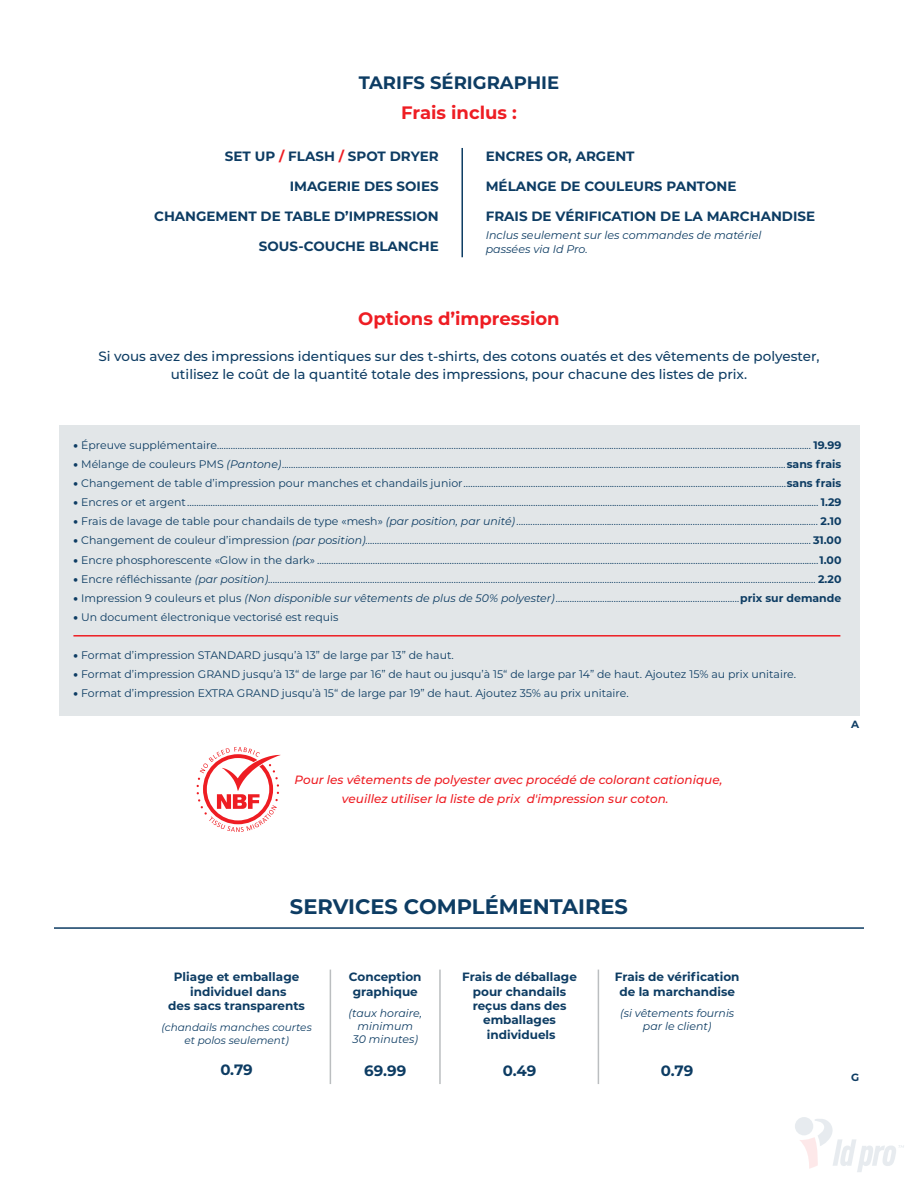
<style>
.page{position:relative;width:918px;height:1188px;background:#fff}
.page>*{position:absolute;margin:0;border:0;box-sizing:border-box;transform-origin:0 0}
.t1{font:700 21px "Montserrat";color:#0d3c63}
.t2{font:700 18px "Montserrat";color:#ee1d23}
.t3{font:700 18px "Montserrat";color:#0d3c63}
.t4{font:700 15px "Montserrat";color:#0d3c63}
.t5{font:500 13.5px/18px "Montserrat";color:#0d3c63;text-align:center}
.t6{font:700 13.5px "Montserrat";color:#0d3c63}
.t7{font:700 12px/14.4px "Montserrat";color:#0d3c63;text-align:center}
.t8{font:italic 500 12px/19.2px "Montserrat";color:#ee1d23;text-align:center}
.t9{font:italic 11.1px/13.5px "Montserrat";color:#0d3c63}
.t10{font:italic 10.95px/13.2px "Montserrat";color:#0d3c63;text-align:center}
.t11{font:10.95px "Montserrat";color:#0d3c63}
.t12{font:italic 10.5px/12.6px "Montserrat";color:#0d3c63;text-align:center}
.t13{font:700 10.5px "Montserrat";color:#0d3c63}
.s1{color:#ee1d23}
.s2{font-weight:900;font-style:normal}
.s3{font-style:normal}
.s4{font-weight:700;font-style:normal}
.s5{font-weight:900}
.s6{font-weight:700}
</style>
<div class="page">
<hr style="left:54px;top:927px;width:810px;height:2px;background:#0d3c63">
<div style="left:795px;top:1117px;width:18px;height:18px;background:#e7ebef;border-radius:50%"></div>
<svg style="left:800px;top:1119px;width:104px;height:53px"></svg>
<hr style="left:461px;top:148px;width:2px;height:109px;background:#0d3c63">
<svg style="left:197px;top:747px;width:84px;height:85px"></svg>
<div style="left:60px;top:425px;width:800px;height:290px;background:#e2e6e8"></div>
<hr style="left:73px;top:635px;width:767px;height:2px;background:#ee1d23">
<hr style="left:330px;top:970px;width:1px;height:114px;background:#bbbec0">
<hr style="left:439px;top:970px;width:2px;height:114px;background:#bbbec0">
<hr style="left:598px;top:970px;width:1px;height:114px;background:#bbbec0">
<h2 class="t3" style="left:359px;top:70px;width:202px">TARIFS SÉRIGRAPHIE</h2>
<h2 class="t2" style="left:401px;top:100px;width:117px">Frais inclus :</h2>
<p class="t6" style="left:225px;top:147px;width:215px">SET UP <span class="s1">/</span> FLASH <span class="s1">/</span> SPOT DRYER</p>
<p class="t6" style="left:290px;top:176px;width:150px">IMAGERIE DES SOIES</p>
<p class="t6" style="left:154px;top:206px;width:286px">CHANGEMENT DE TABLE D’IMPRESSION</p>
<p class="t6" style="left:259px;top:236px;width:181px">SOUS-COUCHE BLANCHE</p>
<p class="t6" style="left:486px;top:146px;width:150px">ENCRES OR, ARGENT</p>
<p class="t6" style="left:486px;top:176px;width:252px">MÉLANGE DE COULEURS PANTONE</p>
<p class="t6" style="left:486px;top:206px;width:331px">FRAIS DE VÉRIFICATION DE LA MARCHANDISE</p>
<p class="t9" style="left:486px;top:228px;width:277px">Inclus seulement sur les commandes de matériel passées via Id Pro.</p>
<h2 class="t2" style="left:358px;top:306px;width:203px">Options d’impression</h2>
<p class="t5" style="left:98px;top:347px;width:723px">Si vous avez des impressions identiques sur des t-shirts, des cotons ouatés et des vêtements de polyester, utilisez le coût de la quantité totale des impressions, pour chacune des listes de prix.</p>
<p class="t10" style="left:73px;top:438px;width:770px"><span class="s2">•</span> <span class="s3">Épreuve supplémentaire</span>................................................................................................................................................................................................................................................................ <span class="s4">19.99</span></p>
<p class="t10" style="left:73px;top:457px;width:770px"><span class="s2">•</span> <span class="s3">Mélange de couleurs PMS</span> (Pantone).........................................................................................................................................................................................................................<span class="s4">sans frais</span></p>
<p class="t11" style="left:73px;top:476px;width:770px"><span class="s5">•</span> Changement de table d’impression pour manches et chandails junior...........................................................................................................................................<span class="s6">sans frais</span></p>
<p class="t11" style="left:73px;top:495px;width:770px"><span class="s5">•</span> Encres or et argent ................................................................................................................................................................................................................................................................................ <span class="s6">1.29</span></p>
<p class="t10" style="left:73px;top:514px;width:770px"><span class="s2">•</span> <span class="s3">Frais de lavage de table pour chandails de type «mesh»</span> (par position, par unité).................................................................................................................................. <span class="s4">2.10</span></p>
<p class="t10" style="left:73px;top:534px;width:770px"><span class="s2">•</span> <span class="s3">Changement de couleur d’impression</span> (par position)................................................................................................................................................................................................<span class="s4">31.00</span></p>
<p class="t11" style="left:73px;top:552px;width:770px"><span class="s5">•</span> Encre phosphorescente «Glow in the dark» ........................................................................................................................................................................................................................<span class="s6">1.00</span></p>
<p class="t10" style="left:73px;top:572px;width:770px"><span class="s2">•</span> <span class="s3">Encre réfléchissante</span> (par position)............................................................................................................................................................................................................................................ <span class="s4">2.20</span></p>
<p class="t10" style="left:73px;top:591px;width:770px"><span class="s2">•</span> <span class="s3">Impression 9 couleurs et plus</span> (Non disponible sur vêtements de plus de 50% polyester)...............................................................................<span class="s4">prix sur demande</span></p>
<p class="t11" style="left:73px;top:610px;width:267px"><span class="s5">•</span> Un document électronique vectorisé est requis</p>
<p class="t11" style="left:73px;top:648px;width:382px"><span class="s5">•</span> Format d’impression STANDARD jusqu’à 13” de large par 13” de haut.</p>
<p class="t11" style="left:73px;top:667px;width:724px"><span class="s5">•</span> Format d’impression GRAND jusqu’à 13“ de large par 16” de haut ou jusqu’à 15“ de large par 14” de haut. Ajoutez 15% au prix unitaire.</p>
<p class="t11" style="left:73px;top:686px;width:557px"><span class="s5">•</span> Format d’impression EXTRA GRAND jusqu’à 15“ de large par 19” de haut. Ajoutez 35% au prix unitaire.</p>
<p class="t13" style="left:851px;top:717px;width:10px">A</p>
<p class="t8" style="left:294px;top:770px;width:430px">Pour les vêtements de polyester avec procédé de colorant cationique, veuillez utiliser la liste de prix d'impression sur coton.</p>
<h1 class="t1" style="left:290px;top:891px;width:340px">SERVICES COMPLÉMENTAIRES</h1>
<p class="t7" style="left:168px;top:969px;width:138px">Pliage et emballage individuel dans<br>des sacs transparents</p>
<p class="t12" style="left:161px;top:1021px;width:152px">(chandails manches courtes et polos seulement)</p>
<h3 class="t4" style="left:220px;top:1059px;width:34px">0.79</h3>
<p class="t7" style="left:349px;top:969px;width:74px">Conception graphique</p>
<p class="t10" style="left:349px;top:1006px;width:75px">(taux horaire, minimum<br>30 minutes)</p>
<h3 class="t4" style="left:364px;top:1059px;width:43px">69.99</h3>
<p class="t7" style="left:462px;top:969px;width:116px">Frais de déballage pour chandails reçus dans des emballages individuels</p>
<h3 class="t4" style="left:503px;top:1060px;width:35px">0.49</h3>
<p class="t7" style="left:615px;top:969px;width:126px">Frais de vérification de la marchandise</p>
<p class="t10" style="left:620px;top:1006px;width:116px">(si vêtements fournis par le client)</p>
<h3 class="t4" style="left:661px;top:1060px;width:34px">0.79</h3>
<p class="t13" style="left:851px;top:1070px;width:10px">G</p>
</div>
